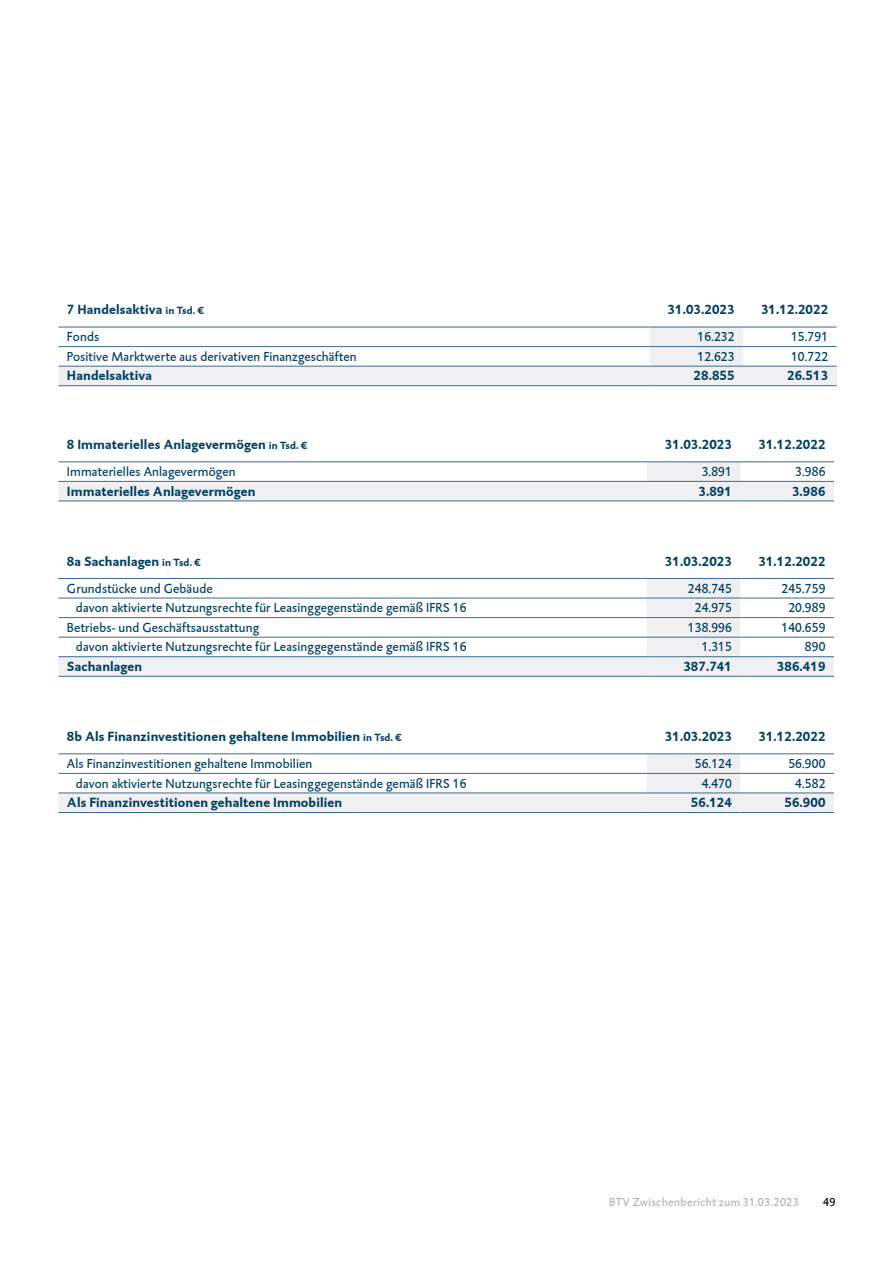
<style>
.page{position:relative;width:893px;height:1263px;background:#fff}
.page>*{position:absolute;margin:0;border:0;box-sizing:border-box;transform-origin:0 0}
.t1{font:13.5px "DTL Caspari T";letter-spacing:.01em;color:#004065}
.t2{font:700 13.5px "DTL Caspari T";letter-spacing:.01em;color:#004065}
.t3{font:12px "DTL Caspari T";letter-spacing:.03em;color:#b1b2b7}
.t4{font:12px "DTL Caspari T";color:#000}
.s1{font-size:10.5px}
</style>
<div class="page">
<svg style="left:58px;top:328px;width:779px;height:57px"></svg>
<hr style="left:58px;top:327px;width:591px;height:1px;background:#3e6b8e">
<hr style="left:649px;top:327px;width:94px;height:1px;background:#3e6b8e">
<hr style="left:743px;top:327px;width:94px;height:1px;background:#3e6b8e">
<hr style="left:58px;top:346px;width:591px;height:1px;background:#3e6b8e">
<hr style="left:649px;top:346px;width:94px;height:1px;background:#3e6b8e">
<hr style="left:743px;top:346px;width:94px;height:1px;background:#3e6b8e">
<hr style="left:58px;top:366px;width:591px;height:1px;background:#3e6b8e">
<hr style="left:649px;top:366px;width:94px;height:1px;background:#3e6b8e">
<hr style="left:743px;top:366px;width:94px;height:1px;background:#3e6b8e">
<hr style="left:58px;top:385px;width:591px;height:1px;background:#3e6b8e">
<hr style="left:649px;top:385px;width:94px;height:1px;background:#3e6b8e">
<hr style="left:743px;top:385px;width:94px;height:1px;background:#3e6b8e">
<svg style="left:58px;top:463px;width:776px;height:38px"></svg>
<hr style="left:58px;top:462px;width:589px;height:1px;background:#3e6b8e">
<hr style="left:647px;top:462px;width:93px;height:1px;background:#3e6b8e">
<hr style="left:740px;top:462px;width:94px;height:1px;background:#3e6b8e">
<hr style="left:58px;top:481px;width:589px;height:1px;background:#3e6b8e">
<hr style="left:647px;top:481px;width:93px;height:1px;background:#3e6b8e">
<hr style="left:740px;top:481px;width:94px;height:1px;background:#3e6b8e">
<hr style="left:58px;top:501px;width:589px;height:1px;background:#3e6b8e">
<hr style="left:647px;top:501px;width:93px;height:1px;background:#3e6b8e">
<hr style="left:740px;top:501px;width:94px;height:1px;background:#3e6b8e">
<svg style="left:58px;top:579px;width:776px;height:97px"></svg>
<hr style="left:58px;top:578px;width:589px;height:1px;background:#3e6b8e">
<hr style="left:647px;top:578px;width:93px;height:1px;background:#3e6b8e">
<hr style="left:740px;top:578px;width:94px;height:1px;background:#3e6b8e">
<hr style="left:58px;top:598px;width:589px;height:1px;background:#3e6b8e">
<hr style="left:647px;top:598px;width:93px;height:1px;background:#3e6b8e">
<hr style="left:740px;top:598px;width:94px;height:1px;background:#3e6b8e">
<hr style="left:58px;top:617px;width:589px;height:1px;background:#3e6b8e">
<hr style="left:647px;top:617px;width:93px;height:1px;background:#3e6b8e">
<hr style="left:740px;top:617px;width:94px;height:1px;background:#3e6b8e">
<hr style="left:58px;top:637px;width:589px;height:1px;background:#3e6b8e">
<hr style="left:647px;top:637px;width:93px;height:1px;background:#3e6b8e">
<hr style="left:740px;top:637px;width:94px;height:1px;background:#3e6b8e">
<hr style="left:58px;top:656px;width:589px;height:1px;background:#3e6b8e">
<hr style="left:647px;top:656px;width:93px;height:1px;background:#3e6b8e">
<hr style="left:740px;top:656px;width:94px;height:1px;background:#3e6b8e">
<hr style="left:58px;top:676px;width:589px;height:1px;background:#3e6b8e">
<hr style="left:647px;top:676px;width:93px;height:1px;background:#3e6b8e">
<hr style="left:740px;top:676px;width:94px;height:1px;background:#3e6b8e">
<svg style="left:58px;top:754px;width:776px;height:58px"></svg>
<hr style="left:58px;top:753px;width:589px;height:1px;background:#3e6b8e">
<hr style="left:647px;top:753px;width:93px;height:1px;background:#3e6b8e">
<hr style="left:740px;top:753px;width:94px;height:1px;background:#3e6b8e">
<hr style="left:58px;top:773px;width:589px;height:1px;background:#3e6b8e">
<hr style="left:647px;top:773px;width:93px;height:1px;background:#3e6b8e">
<hr style="left:740px;top:773px;width:94px;height:1px;background:#3e6b8e">
<hr style="left:58px;top:793px;width:589px;height:1px;background:#3e6b8e">
<hr style="left:647px;top:793px;width:93px;height:1px;background:#3e6b8e">
<hr style="left:740px;top:793px;width:94px;height:1px;background:#3e6b8e">
<hr style="left:58px;top:812px;width:589px;height:1px;background:#3e6b8e">
<hr style="left:647px;top:812px;width:93px;height:1px;background:#3e6b8e">
<hr style="left:740px;top:812px;width:94px;height:1px;background:#3e6b8e">
<p class="t2" style="left:67px;top:301px;width:138px">7 Handelsaktiva <span class="s1">in Tsd. €</span></p>
<p class="t2" style="left:667px;top:301px;width:69px">31.03.2023</p>
<p class="t2" style="left:761px;top:301px;width:69px">31.12.2022</p>
<p class="t1" style="left:67px;top:328px;width:34px">Fonds</p>
<p class="t1" style="left:697px;top:328px;width:39px">16.232</p>
<p class="t1" style="left:791px;top:328px;width:39px">15.791</p>
<p class="t1" style="left:67px;top:348px;width:291px">Positive Marktwerte aus derivativen Finanzgeschäften</p>
<p class="t1" style="left:697px;top:348px;width:39px">12.623</p>
<p class="t1" style="left:791px;top:348px;width:39px">10.722</p>
<p class="t2" style="left:67px;top:367px;width:87px">Handelsaktiva</p>
<p class="t2" style="left:694px;top:367px;width:43px">28.855</p>
<p class="t2" style="left:787px;top:367px;width:43px">26.513</p>
<p class="t2" style="left:67px;top:435px;width:241px">8 Immaterielles Anlagevermögen <span class="s1">in Tsd. €</span></p>
<p class="t2" style="left:665px;top:435px;width:69px">31.03.2023</p>
<p class="t2" style="left:758px;top:435px;width:69px">31.12.2022</p>
<p class="t1" style="left:67px;top:463px;width:170px">Immaterielles Anlagevermögen</p>
<p class="t1" style="left:702px;top:463px;width:32px">3.891</p>
<p class="t1" style="left:795px;top:463px;width:32px">3.986</p>
<p class="t2" style="left:67px;top:482px;width:190px">Immaterielles Anlagevermögen</p>
<p class="t2" style="left:698px;top:482px;width:35px">3.891</p>
<p class="t2" style="left:792px;top:482px;width:35px">3.986</p>
<p class="t2" style="left:67px;top:552px;width:135px">8a Sachanlagen <span class="s1">in Tsd. €</span></p>
<p class="t2" style="left:665px;top:552px;width:69px">31.03.2023</p>
<p class="t2" style="left:758px;top:552px;width:69px">31.12.2022</p>
<p class="t1" style="left:67px;top:580px;width:147px">Grundstücke und Gebäude</p>
<p class="t1" style="left:688px;top:580px;width:45px">248.745</p>
<p class="t1" style="left:781px;top:580px;width:45px">245.759</p>
<p class="t1" style="left:76px;top:599px;width:392px">davon aktivierte Nutzungsrechte für Leasinggegenstände gemäß IFRS 16</p>
<p class="t1" style="left:695px;top:599px;width:39px">24.975</p>
<p class="t1" style="left:788px;top:599px;width:39px">20.989</p>
<p class="t1" style="left:67px;top:619px;width:194px">Betriebs- und Geschäftsausstattung</p>
<p class="t1" style="left:688px;top:619px;width:45px">138.996</p>
<p class="t1" style="left:781px;top:619px;width:45px">140.659</p>
<p class="t1" style="left:76px;top:638px;width:392px">davon aktivierte Nutzungsrechte für Leasinggegenstände gemäß IFRS 16</p>
<p class="t1" style="left:702px;top:638px;width:32px">1.315</p>
<p class="t1" style="left:805px;top:638px;width:22px">890</p>
<p class="t2" style="left:67px;top:657px;width:77px">Sachanlagen</p>
<p class="t2" style="left:683px;top:657px;width:50px">387.741</p>
<p class="t2" style="left:777px;top:657px;width:50px">386.419</p>
<p class="t2" style="left:67px;top:727px;width:336px">8b Als Finanzinvestitionen gehaltene Immobilien <span class="s1">in Tsd. €</span></p>
<p class="t2" style="left:665px;top:727px;width:69px">31.03.2023</p>
<p class="t2" style="left:758px;top:727px;width:69px">31.12.2022</p>
<p class="t1" style="left:67px;top:755px;width:247px">Als Finanzinvestitionen gehaltene Immobilien</p>
<p class="t1" style="left:695px;top:755px;width:39px">56.124</p>
<p class="t1" style="left:788px;top:755px;width:39px">56.900</p>
<p class="t1" style="left:76px;top:774px;width:392px">davon aktivierte Nutzungsrechte für Leasinggegenstände gemäß IFRS 16</p>
<p class="t1" style="left:702px;top:774px;width:32px">4.470</p>
<p class="t1" style="left:795px;top:774px;width:32px">4.582</p>
<p class="t2" style="left:67px;top:793px;width:277px">Als Finanzinvestitionen gehaltene Immobilien</p>
<p class="t2" style="left:691px;top:793px;width:43px">56.124</p>
<p class="t2" style="left:784px;top:793px;width:43px">56.900</p>
<p class="t3" style="left:609px;top:1194px;width:191px">BTV Zwischenbericht zum 31.03.2023</p>
<p class="t4" style="left:823px;top:1194px;width:14px">49</p>
</div>
